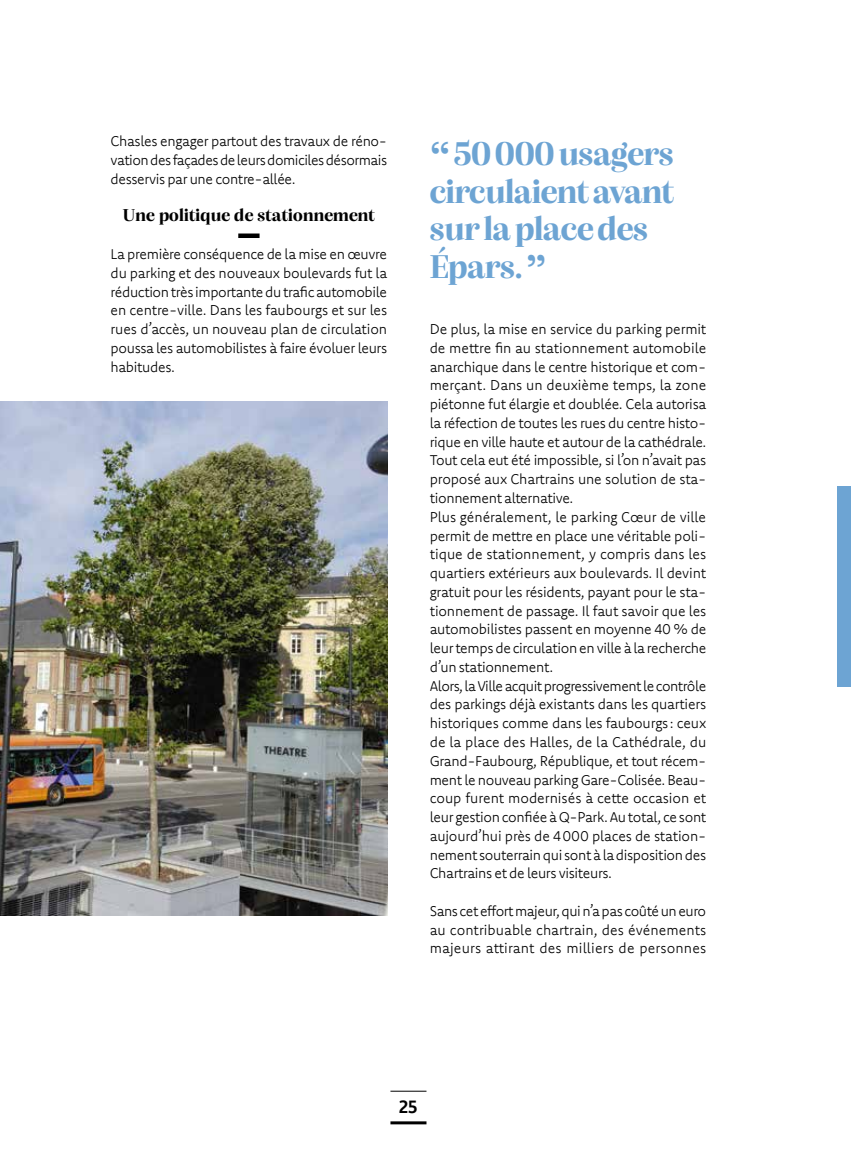
<style>
.page{position:relative;width:851px;height:1149px;background:#fff}
.page>*{position:absolute;margin:0;border:0;box-sizing:border-box;transform-origin:0 0}
.t1{font:700 34.5px/37.5px "Alga";letter-spacing:-.01em;color:#6da4d3}
.t2{font:700 18px "Alga";letter-spacing:.01em;color:#000}
.t3{font:700 18px "Komet";color:#000}
.t4{font:300 14.25px/18.8px "Komet";letter-spacing:-.02em;color:#000;text-align:justify}
.s1{font-family:"Baskerville"}
</style>
<div class="page">
<hr style="left:390px;top:1090px;width:36px;height:1px;background:#000">
<hr style="left:390px;top:1120px;width:36px;height:3px;background:#000">
<div style="left:238px;top:233px;width:21px;height:5px;background:#000"></div>
<img style="left:0;top:401px;width:387px;height:514px">
<div style="left:837px;top:486px;width:13px;height:200px;background:#6da4d3"></div>
<p class="t4" style="left:111px;top:132px;width:278px">Chasles engager partout des travaux de réno&shy;vation des façades de leurs domiciles désormais desservis par une contre-allée.</p>
<p class="t2" style="left:123px;top:201px;width:253px">Une politique de stationnement</p>
<p class="t4" style="left:111px;top:244px;width:278px">La première conséquence de la mise en œuvre du parking et des nouveaux boulevards fut la réduction très importante du trafic automobile en centre-ville. Dans les faubourgs et sur les rues d’accès, un nouveau plan de circulation poussa les automobilistes à faire évoluer leurs habitudes.</p>
<h1 class="t1" style="left:429px;top:132px;width:246px"><span class="s1">“</span>50000 usagers circulaient avant sur la place des<br>Épars.<span class="s1">”</span></h1>
<p class="t4" style="left:429px;top:319px;width:278px;text-align:left">De plus, la mise en service du parking permit de mettre fin au stationnement automobile anarchique dans le centre historique et com&shy;merçant. Dans un deuxième temps, la zone piétonne fut élargie et doublée. Cela autorisa la réfection de toutes les rues du centre histo&shy;rique en ville haute et autour de la cathédrale.<br>Tout cela eut été impossible, si l’on n’avait pas proposé aux Chartrains une solution de sta&shy;tionnement alternative.<br>Plus généralement, le parking Cœur de ville permit de mettre en place une véritable poli&shy;tique de stationnement, y compris dans les quartiers extérieurs aux boulevards. Il devint gratuit pour les résidents, payant pour le sta&shy;tionnement de passage. Il faut savoir que les automobilistes passent en moyenne 40 % de leur temps de circulation en ville à la recherche d’un stationnement.<br>Alors, la Ville acquit progressivement le contrôle des parkings déjà existants dans les quartiers historiques comme dans les faubourgs: ceux de la place des Halles, de la Cathédrale, du Grand-Faubourg, République, et tout récem&shy;ment le nouveau parking Gare-Colisée. Beau&shy;coup furent modernisés à cette occasion et leur gestion confiée à Q-Park. Au total, ce sont aujourd’hui près de 4000 places de station&shy;nement souterrain qui sont à la disposition des Chartrains et de leurs visiteurs.</p>
<p class="t4" style="left:429px;top:900px;width:278px">Sans cet effort majeur, qui n’a pas coûté un euro au contribuable chartrain, des événements majeurs attirant des milliers de personnes</p>
<p class="t3" style="left:399px;top:1094px;width:20px">25</p>
</div>
